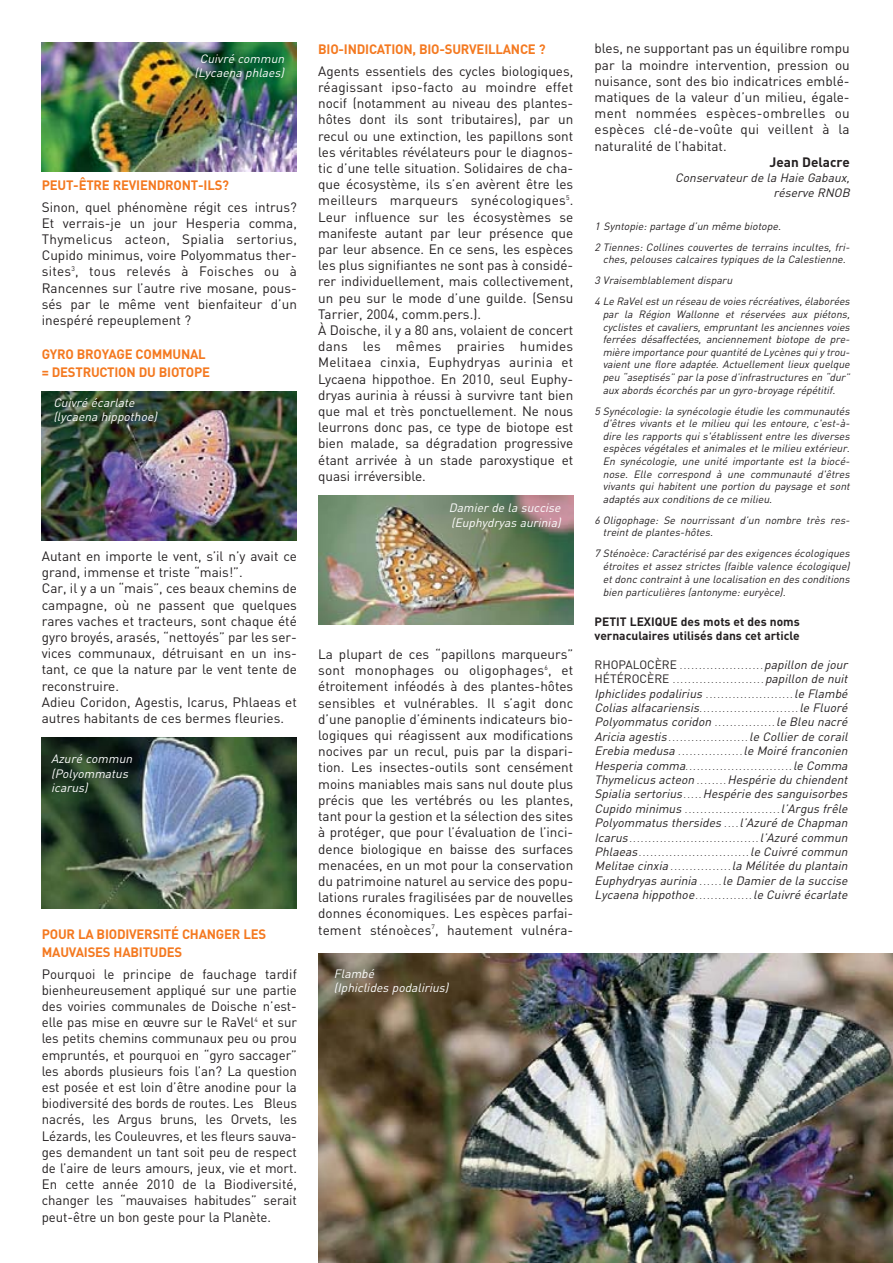
<style>
.page{position:relative;width:893px;height:1263px;background:#fff}
.page>*{position:absolute;margin:0;border:0;box-sizing:border-box;transform-origin:0 0}
.t1{font:13.5px/16.2px "DIN";color:#231f20;text-align:justify}
.t2{font:700 13.5px/18px "DIN";letter-spacing:-.015em;color:#f47920}
.t3{font:700 13.5px "DIN";color:#231f20}
.t4{font:italic 12px/14.4px "DIN";color:#231f20;text-align:justify}
.t5{font:italic 12px/14.4px "DIN";color:#fff}
.t6{font:700 12px/14.4px "DIN";color:#231f20}
.t7{font:italic 10.5px/12.6px "DIN";color:#231f20}
.t8{font:italic 9px/14.4px "DIN";color:#231f20}
.s1{font-style:normal;font-size:12px}
.s2{font-size:12px}
.s3{font-size:9px}
</style>
<div class="page">
<img style="left:41px;top:42px;width:852px;height:1221px">
<p class="t5" style="left:194px;top:53px;width:94px;text-align:center">Cuivré commun (Lycaena phlaes)</p>
<p class="t2" style="left:42px;top:177px;width:189px">PEUT-ÊTRE REVIENDRONT-ILS?</p>
<p class="t1" style="left:42px;top:200px;width:257px">Sinon, quel phénomène régit ces intrus?<br>Et verrais-je un jour Hesperia comma, Thymelicus acteon, Spialia sertorius, Cupido minimus, voire Polyommatus ther&shy;sites<sup>3</sup>, tous relevés à Foisches ou à Rancennes sur l’autre rive mosane, pous&shy;sés par le même vent bienfaiteur d’un inespéré repeuplement ?</p>
<p class="t2" style="left:42px;top:347px;width:170px">GYRO BROYAGE COMMUNAL = DESTRUCTION DU BIOTOPE</p>
<p class="t5" style="left:53px;top:396px;width:108px">Cuivré écarlate (lycaena hippothoe)</p>
<p class="t1" style="left:42px;top:549px;width:257px;text-align:left">Autant en importe le vent, s’il n’y avait ce grand, immense et triste “mais!”.<br>Car, il y a un “mais”, ces beaux chemins de campagne, où ne passent que quelques rares vaches et tracteurs, sont chaque été gyro broyés, arasés, “nettoyés” par les ser&shy;vices communaux, détruisant en un ins&shy;tant, ce que la nature par le vent tente de reconstruire.<br>Adieu Coridon, Agestis, Icarus, Phlaeas et autres habitants de ces bermes fleuries.</p>
<p class="t5" style="left:51px;top:753px;width:85px">Azuré commun (Polyommatus icarus)</p>
<p class="t2" style="left:42px;top:926px;width:226px">POUR LA BIODIVERSITÉ CHANGER LES<br>MAUVAISES HABITUDES</p>
<p class="t1" style="left:42px;top:967px;width:257px">Pourquoi le principe de fauchage tardif bienheureusement appliqué sur une partie des voiries communales de Doische n’est&shy;elle pas mise en œuvre sur le RaVel<sup>4</sup> et sur les petits chemins communaux peu ou prou empruntés, et pourquoi en “gyro saccager” les abords plusieurs fois l’an? La question est posée et est loin d’être anodine pour la biodiversité des bords de routes. Les Bleus nacrés, les Argus bruns, les Orvets, les Lézards, les Couleuvres, et les fleurs sauva&shy;ges demandent un tant soit peu de respect de l’aire de leurs amours, jeux, vie et mort.<br>En cette année 2010 de la Biodiversité, changer les “mauvaises habitudes” serait peut-être un bon geste pour la Planète.</p>
<p class="t2" style="left:318px;top:41px;width:229px">BIO-INDICATION, BIO-SURVEILLANCE ?</p>
<p class="t1" style="left:318px;top:64px;width:257px;text-align:left">Agents essentiels des cycles biologiques, réagissant ipso-facto au moindre effet nocif (notamment au niveau des plantes&shy;hôtes dont ils sont tributaires), par un recul ou une extinction, les papillons sont les véritables révélateurs pour le diagnos&shy;tic d’une telle situation. Solidaires de cha&shy;que écosystème, ils s’en avèrent être les meilleurs marqueurs synécologiques<sup>5</sup>.<br>Leur influence sur les écosystèmes se manifeste autant par leur présence que par leur absence. En ce sens, les espèces les plus signifiantes ne sont pas à considé&shy;rer individuellement, mais collectivement, un peu sur le mode d’une guilde. (Sensu Tarrier, 2004, comm.pers.).<br>À Doische, il y a 80 ans, volaient de concert dans les mêmes prairies humides Melitaea cinxia, Euphydryas aurinia et Lycaena hippothoe. En 2010, seul Euphy&shy;dryas aurinia à réussi à survivre tant bien que mal et très ponctuellement. Ne nous leurrons donc pas, ce type de biotope est bien malade, sa dégradation progressive étant arrivée à un stade paroxystique et quasi irréversible.</p>
<p class="t5" style="left:449px;top:502px;width:116px">Damier de la succise (Euphydryas aurinia)</p>
<p class="t1" style="left:318px;top:648px;width:257px">La plupart de ces “papillons marqueurs” sont monophages ou oligophages<sup>6</sup>, et étroitement inféodés à des plantes-hôtes sensibles et vulnérables. Il s’agit donc d’une panoplie d’éminents indicateurs bio&shy;logiques qui réagissent aux modifications nocives par un recul, puis par la dispari&shy;tion. Les insectes-outils sont censément moins maniables mais sans nul doute plus précis que les vertébrés ou les plantes, tant pour la gestion et la sélection des sites à protéger, que pour l’évaluation de l’inci&shy;dence biologique en baisse des surfaces menacées, en un mot pour la conservation du patrimoine naturel au service des popu&shy;lations rurales fragilisées par de nouvelles donnes économiques. Les espèces parfai&shy;tement sténoèces<sup>7</sup>, hautement vulnéra-</p>
<p class="t5" style="left:334px;top:968px;width:118px">Flambé<br>(Iphiclides podalirius)</p>
<p class="t1" style="left:595px;top:42px;width:257px">bles, ne supportant pas un équilibre rompu par la moindre intervention, pression ou nuisance, sont des bio indicatrices emblé&shy;matiques de la valeur d’un milieu, égale&shy;ment nommées espèces-ombrelles ou espèces clé-de-voûte qui veillent à la naturalité de l’habitat.</p>
<p class="t3" style="left:770px;top:158px;width:82px">Jean Delacre</p>
<p class="t4" style="left:675px;top:171px;width:178px;line-height:15.6px;text-align:right">Conservateur de la Haie Gabaux, réserve RNOB</p>
<p class="t7" style="left:595px;top:217px;width:259px;line-height:21px">1 Syntopie: partage d’un même biotope.<br>2 Tiennes: Collines couvertes de terrains incultes, fri-</p>
<p class="t7" style="left:595px;top:250px;width:259px;line-height:21px;text-indent:8px">ches, pelouses calcaires typiques de la Calestienne.<br>3 Vraisemblablement disparu<br>4 Le RaVelestun réseau de voies récréatives,élaborées</p>
<p class="t7" style="left:603px;top:309px;width:251px;text-align:justify">par la Région Wallonne et réservées aux piétons, cyclistes et cavaliers, empruntant les anciennes voies ferrées désaffectées, anciennement biotope de pre&shy;mière importance pour quantité de Lycènes quiy trou&shy;vaient une flore adaptée. Actuellement lieux quelque peu “aseptisés” par la pose d’infrastructures en “dur” aux abords écorchés par un gyro-broyage répétitif.</p>
<p class="t7" style="left:603px;top:406px;width:250px;text-align:justify;text-indent:-8px">5 Synécologie: la synécologie étudie les communautés d'êtres vivants et le milieu qui les entoure, c'est-à&shy;dire les rapports qui s'établissent entre les diverses espèces végétales et animales et le milieu extérieur.<br>En synécologie, une unité importante est la biocé&shy;nose. Elle correspond à une communauté d'êtres vivants qui habitent une portion du paysage et sont adaptés aux conditions de ce milieu.</p>
<p class="t7" style="left:603px;top:515px;width:250px;text-indent:-8px">6 Oligophage: Se nourrissant d’un nombre très res&shy;treint de plantes-hôtes.</p>
<p class="t7" style="left:603px;top:549px;width:250px;text-align:justify;text-indent:-8px">7 Sténoèce:Caractérisé par des exigences écologiques étroites et assez strictes (faible valence écologique) etdonc contraintà une localisation en des conditions</p>
<p class="t7" style="left:603px;top:588px;width:186px">bien particulières (antonyme: euryèce).</p>
<p class="t6" style="left:595px;top:615px;width:207px">PETIT LEXIQUE des mots et des noms vernaculaires utilisés dans cet article</p>
<p class="t8" style="left:595px;top:659px;width:257px"><span class="s1">RHOPALOCÈRE</span> ......................<span class="s2">papillon de jour<br></span><span class="s1">HÉTÉROCÈRE</span> ........................<span class="s2">papillon de nuit</span></p>
<p class="t4" style="left:595px;top:687px;width:257px">Iphiclides podalirius <span class="s3">.......................</span>le Flambé Colias alfacariensis<span class="s3">..........................</span>le Fluoré Polyommatus coridon <span class="s3">. . . . . . . . . . . . . . . .</span> le Bleu nacré Aricia agestis <span class="s3">. . . . . . . . . . . . . . . . . . . . .</span> le Collier de corail Erebia medusa <span class="s3">. . . . . . . . . . . . . . . . .</span> le Moiré franconien</p>
<p class="t8" style="left:595px;top:760px;width:257px"><span class="s2">Hesperia comma</span>............................<span class="s2">le Comma</span></p>
<p class="t4" style="left:595px;top:774px;width:257px">Thymelicus acteon <span class="s3">. . . . . . . .</span> Hespérie du chiendent Spialia sertorius<span class="s3">. . . . .</span> Hespérie des sanguisorbes Cupido minimus <span class="s3">.........................</span>l’Argus frêle Polyommatus thersides <span class="s3">. . . .</span> l’Azuré de Chapman</p>
<p class="t8" style="left:595px;top:832px;width:257px"><span class="s2">Icarus</span>..................................<span class="s2">l’Azuré commun<br>Phlaeas</span>.............................<span class="s2">le Cuivré commun</span></p>
<p class="t4" style="left:595px;top:860px;width:257px">Melitae cinxia <span class="s3">. . . . . . . . . . . . . . . .</span> la Mélitée du plantain Euphydryas aurinia <span class="s3">. . . . . .</span> le Damier de la succise Lycaena hippothoe<span class="s3">. . . . . . . . . . . . . . .</span> le Cuivré écarlate</p>
</div>
